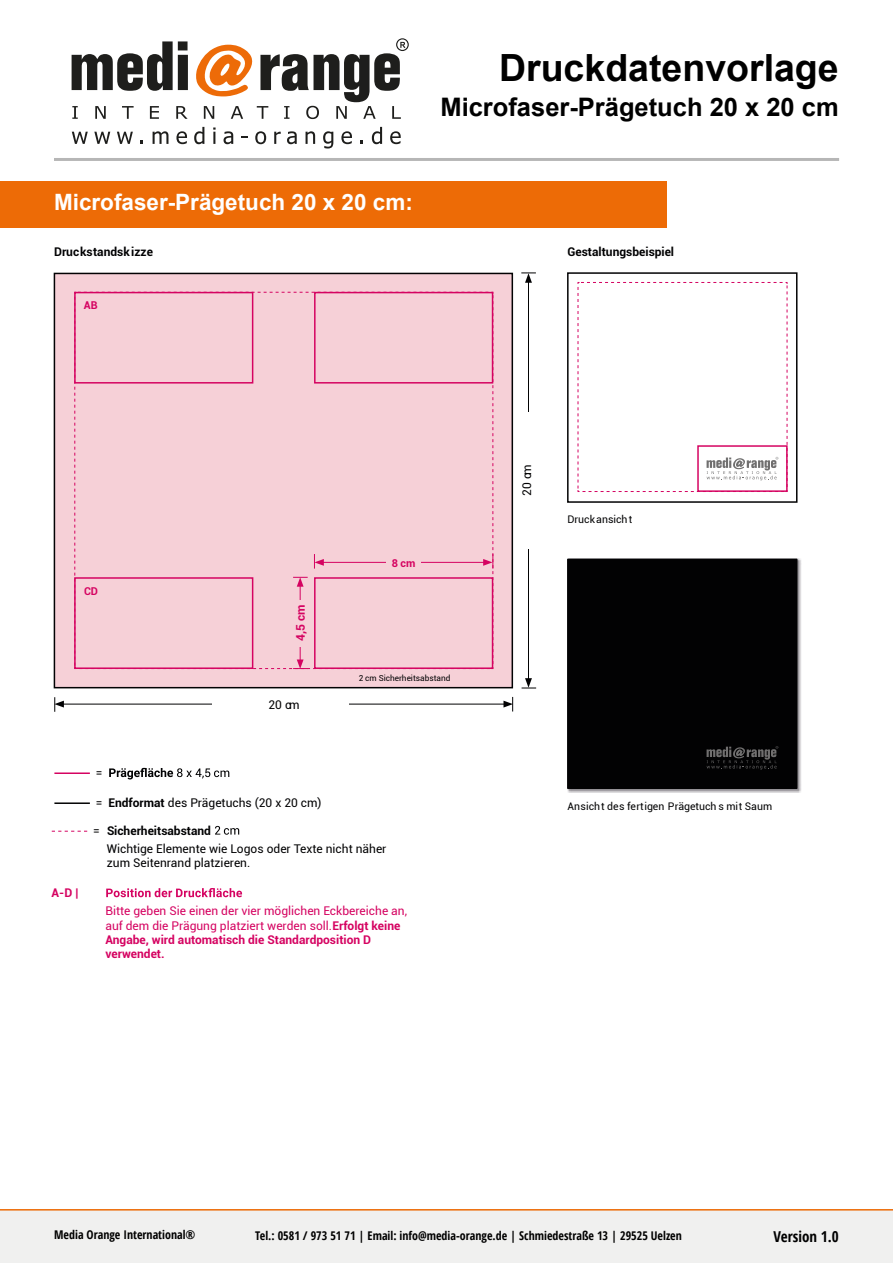
<style>
.page{position:relative;width:893px;height:1263px;background:#fff}
.page>*{position:absolute;margin:0;border:0;box-sizing:border-box;transform-origin:0 0}
.t1{font:700 37.5px "Arial";color:#000}
.t2{font:700 25.5px "Arial";color:#000}
.t3{font:700 22.5px "Arial";color:#fff}
.t4{font:700 condensed 15px "Open Sans";color:#000}
.t5{font:12px/14.4px "Roboto";color:#d50361}
.t6{font:12px/18px "Roboto";color:#020203}
.t7{font:700 condensed 12px "Open Sans";color:#000}
.t8{font:700 12px "Roboto";color:#020203}
.t9{font:700 12px "Roboto";color:#d50361}
.t10{font:700 10.8px "Roboto";color:#d50361}
.t11{font:10.5px "Roboto";color:#020203}
.t12{font:8.25px "Roboto";color:#020203}
.s1{font-weight:700}
</style>
<div class="page">
<svg style="left:72px;top:38px;width:337px;height:81px"></svg>
<svg style="left:72px;top:132px;width:16px;height:12px"></svg>
<svg style="left:94px;top:132px;width:16px;height:12px"></svg>
<svg style="left:117px;top:132px;width:16px;height:12px"></svg>
<svg style="left:153px;top:131px;width:15px;height:13px"></svg>
<svg style="left:176px;top:131px;width:11px;height:13px"></svg>
<svg style="left:194px;top:127px;width:10px;height:17px"></svg>
<svg style="left:213px;top:127px;width:3px;height:17px"></svg>
<svg style="left:224px;top:131px;width:9px;height:13px"></svg>
<svg style="left:242px;top:136px;width:6px;height:2px"></svg>
<svg style="left:255px;top:131px;width:11px;height:13px"></svg>
<svg style="left:274px;top:132px;width:7px;height:12px"></svg>
<svg style="left:287px;top:131px;width:10px;height:13px"></svg>
<svg style="left:306px;top:131px;width:9px;height:13px"></svg>
<svg style="left:323px;top:131px;width:10px;height:18px"></svg>
<svg style="left:341px;top:131px;width:11px;height:13px"></svg>
<svg style="left:372px;top:127px;width:10px;height:17px"></svg>
<svg style="left:390px;top:131px;width:11px;height:13px"></svg>
<hr style="left:54px;top:158px;width:785px;height:3px;background:#000">
<div style="left:0;top:1210px;width:893px;height:53px;background:#f0f0ef"></div>
<hr style="left:0;top:1209px;width:893px;height:1px;background:#ed6b06">
<div style="left:0;top:182px;width:667px;height:46px;background:#ed6b06"></div>
<img style="left:567px;top:558px;width:234px;height:234px">
<div style="left:568px;top:559px;width:229px;height:229px;background:#020203"></div>
<div style="left:567px;top:559px;width:230px;height:230px;border:2px solid #020203"></div>
<div style="left:54px;top:273px;width:458px;height:415px;background:#f6d0d7"></div>
<div style="left:54px;top:273px;width:459px;height:415px;border:2px solid #020203"></div>
<hr style="left:528px;top:280px;width:1px;height:400px;background:#020203">
<svg style="left:521px;top:273px;width:15px;height:10px"></svg>
<svg style="left:522px;top:678px;width:14px;height:11px"></svg>
<hr style="left:62px;top:704px;width:444px;height:1px;background:#020203">
<svg style="left:503px;top:697px;width:10px;height:14px"></svg>
<svg style="left:54px;top:697px;width:10px;height:15px"></svg>
<div style="left:212px;top:695px;width:136px;height:19px;background:#fff"></div>
<div style="left:517px;top:412px;width:19px;height:136px;background:#fff"></div>
<svg style="left:74px;top:292px;width:420px;height:377px"></svg>
<div style="left:567px;top:272px;width:230px;height:231px;border:2px solid #020203"></div>
<svg style="left:577px;top:282px;width:211px;height:210px"></svg>
<svg style="left:707px;top:746px;width:71px;height:23px"></svg>
<hr style="left:54px;top:772px;width:36px;height:2px;background:#d50361">
<svg style="left:109px;top:768px;width:120px;height:11px"></svg>
<hr style="left:54px;top:802px;width:36px;height:2px;background:#020203">
<svg style="left:52px;top:831px;width:35px;height:1px"></svg>
<svg style="left:215px;top:826px;width:24px;height:9px"></svg>
<svg style="left:106px;top:888px;width:136px;height:9px"></svg>
<h3 class="t3" style="left:54px;top:187px;width:360px">Microfaser-Prägetuch 20 x 20 cm:</h3>
<h1 class="t1" style="left:499px;top:42px;width:341px">Druckdatenvorlage</h1>
<h2 class="t2" style="left:440px;top:89px;width:400px">Microfaser-Prägetuch 20 x 20 cm</h2>
<p class="t8" style="left:54px;top:244px;width:100px">Druckstandskizze</p>
<p class="t8" style="left:567px;top:244px;width:108px">Gestaltungsbeispiel</p>
<p class="t10" style="left:84px;top:298px;width:15px">AB</p>
<p class="t10" style="left:84px;top:583px;width:16px">CD</p>
<p class="t9" style="left:292px;top:641px;width:38px;rotate:-90deg">4,5 cm</p>
<p class="t6" style="left:268px;top:695px;width:33px">20 cm</p>
<p class="t10" style="left:392px;top:555px;width:25px">8 cm</p>
<p class="t12" style="left:359px;top:672px;width:93px">2 cm Sicherheitsabstand</p>
<p class="t9" style="left:51px;top:884px;width:29px">A-D |</p>
<p class="t6" style="left:96px;top:763px;width:8px">=</p>
<p class="t6" style="left:96px;top:793px;width:227px">= <span class="s1">Endformat</span> des Prägetuchs (20 x 20 cm)</p>
<p class="t6" style="left:107px;top:821px;width:281px;text-indent:-14px">= <span class="s1">Sicherheitsabstand<br></span>Wichtige Elemente wie Logos oder Texte nicht näher</p>
<p class="t6" style="left:107px;top:853px;width:145px">zum Seitenrand platzieren.</p>
<p class="t5" style="left:105px;top:903px;width:303px">Bitte geben Sie einen der vier möglichen Eckbereiche an, auf dem die Prägung platziert werden soll. <span class="s1">Erfolgt keine Angabe, wird automatisch die Standardposition D verwendet.</span></p>
<p class="t6" style="left:517px;top:496px;width:33px;rotate:-90deg">20 cm</p>
<p class="t11" style="left:567px;top:512px;width:66px">Druckansicht</p>
<p class="t11" style="left:567px;top:798px;width:206px">Ansicht des fertigen Prägetuch s mit Saum</p>
<p class="t7" style="left:54px;top:1226px;width:143px">Media Orange International®</p>
<p class="t7" style="left:255px;top:1227px;width:428px">Tel.: 0581 / 973 51 71 | Email: info@media-orange.de | Schmiedestraße 13 | 29525 Uelzen</p>
<p class="t4" style="left:773px;top:1225px;width:67px">Version 1.0</p>
</div>
